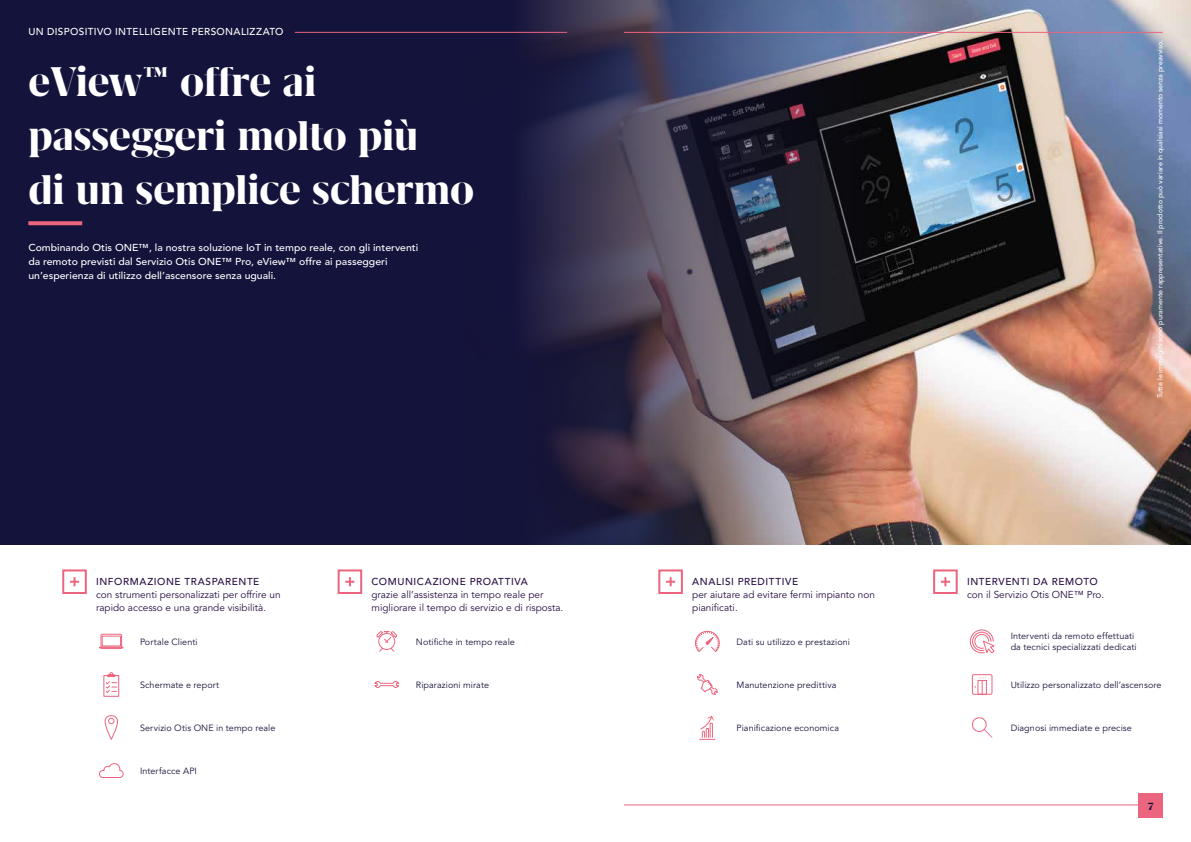
<style>
.page{position:relative;width:1191px;height:842px;background:#fff}
.page>*{position:absolute;margin:0;border:0;box-sizing:border-box;transform-origin:0 0}
.t1{font:700 48px/54px "Grifo L";color:#fff}
.t2{font:700 12px "Grifo M";color:#14133b}
.t3{font:10px/13px "Avenir LT Std";color:#280f44}
.t4{font:500 10px/14px "Avenir LT Std";color:#fff;scale:1.05 1}
.t5{font:500 10px "Avenir LT Std";letter-spacing:.055em;color:#280f44}
.t6{font:500 10px "Avenir LT Std";letter-spacing:.035em;color:#fff}
.t7{font:9px/11px "Avenir LT Std";letter-spacing:.01em;color:#14133b}
.t8{font:500 7px "Avenir LT Std";color:#fff}
</style>
<div class="page">
<div style="left:0;top:0;width:1191px;height:544px;background:#14133b"></div>
<svg style="left:969px;top:629px;width:26px;height:25px"></svg>
<div style="left:972px;top:717px;width:14px;height:15px;border:1px solid #ec657e;border-radius:50%"></div>
<svg style="left:983px;top:729px;width:9px;height:9px"></svg>
<div style="left:972px;top:674px;width:20px;height:21px;border:1px solid #ec657e"></div>
<div style="left:977px;top:680px;width:9px;height:15px;border:1px solid #ec657e"></div>
<svg style="left:974px;top:677px;width:12px;height:17px"></svg>
<svg style="left:28px;top:221px;width:55px;height:4px"></svg>
<svg style="left:99px;top:633px;width:25px;height:16px"></svg>
<div style="left:102px;top:636px;width:19px;height:10px;border:1px solid #ec657e"></div>
<div style="left:105px;top:715px;width:13px;height:25px;border:1px solid #ec657e;border-radius:6px"></div>
<svg style="left:108px;top:718px;width:6px;height:6px"></svg>
<svg style="left:376px;top:631px;width:21px;height:21px"></svg>
<svg style="left:695px;top:630px;width:25px;height:22px"></svg>
<svg style="left:697px;top:674px;width:21px;height:21px"></svg>
<svg style="left:699px;top:715px;width:16px;height:25px"></svg>
<svg style="left:374px;top:680px;width:25px;height:8px"></svg>
<svg style="left:99px;top:763px;width:25px;height:15px"></svg>
<div style="left:103px;top:675px;width:16px;height:22px;border:1px solid #ec657e"></div>
<svg style="left:105px;top:672px;width:12px;height:21px"></svg>
<img style="left:462px;top:0;width:729px;height:544px">
<svg style="left:70px;top:577px;width:9px;height:9px"></svg>
<div style="left:62px;top:569px;width:25px;height:25px;border:2px solid #ec657e"></div>
<svg style="left:345px;top:577px;width:9px;height:9px"></svg>
<div style="left:338px;top:569px;width:24px;height:25px;border:2px solid #ec657e"></div>
<svg style="left:666px;top:577px;width:9px;height:9px"></svg>
<div style="left:658px;top:569px;width:25px;height:25px;border:2px solid #ec657e"></div>
<svg style="left:941px;top:577px;width:9px;height:9px"></svg>
<div style="left:933px;top:569px;width:24px;height:25px;border:2px solid #ec657e"></div>
<hr style="left:295px;top:32px;width:272px;height:1px;background:#ec657e">
<hr style="left:624px;top:32px;width:538px;height:1px;background:#ec657e">
<hr style="left:624px;top:805px;width:538px;height:1px;background:#ec657e">
<div style="left:1138px;top:793px;width:24px;height:24px;background:#ec657e"></div>
<p class="t6" style="left:28px;top:26px;width:257px">UN DISPOSITIVO INTELLIGENTE PERSONALIZZATO</p>
<h1 class="t1" style="left:28px;top:55px;width:447px">eView™ offre ai passeggeri molto più<br>di un semplice schermo</h1>
<p class="t4" style="left:28px;top:241px;width:373px">Combinando Otis ONE™, la nostra soluzione IoT in tempo reale, con gli interventi da remoto previsti dal Servizio Otis ONE™ Pro, eView™ offre ai passeggeri un’esperienza di utilizzo dell’ascensore senza uguali.</p>
<p class="t8" style="left:1156px;top:398px;width:360px;rotate:-90deg">Tutte le immagini sono puramente rappresentative. Il prodotto può variare in qualsiasi momento senza preavviso.</p>
<p class="t5" style="left:96px;top:575px;width:165px">INFORMAZIONE TRASPARENTE</p>
<p class="t3" style="left:96px;top:588px;width:186px">con strumenti personalizzati per offrire un rapido accesso e una grande visibilità.</p>
<p class="t5" style="left:371px;top:575px;width:158px">COMUNICAZIONE PROATTIVA</p>
<p class="t3" style="left:371px;top:588px;width:193px">grazie all’assistenza in tempo reale per migliorare il tempo di servizio e di risposta.</p>
<p class="t5" style="left:692px;top:575px;width:107px">ANALISI PREDITTIVE</p>
<p class="t3" style="left:692px;top:588px;width:184px">per aiutare ad evitare fermi impianto non pianificati.</p>
<p class="t5" style="left:967px;top:575px;width:132px">INTERVENTI DA REMOTO</p>
<p class="t3" style="left:967px;top:588px;width:139px">con il Servizio Otis ONE™ Pro.</p>
<p class="t7" style="left:140px;top:636px;width:59px">Portale Clienti</p>
<p class="t7" style="left:140px;top:679px;width:81px">Schermate e report</p>
<p class="t7" style="left:140px;top:722px;width:137px">Servizio Otis ONE in tempo reale</p>
<p class="t7" style="left:416px;top:636px;width:100px">Notifiche in tempo reale</p>
<p class="t7" style="left:736px;top:636px;width:115px">Dati su utilizzo e prestazioni</p>
<p class="t7" style="left:736px;top:679px;width:101px">Manutenzione predittiva</p>
<p class="t7" style="left:736px;top:722px;width:104px">Pianificazione economica</p>
<p class="t7" style="left:416px;top:679px;width:75px">Riparazioni mirate</p>
<p class="t7" style="left:1010px;top:631px;width:127px">Interventi da remoto effettuati da tecnici specializzati dedicati</p>
<p class="t7" style="left:1010px;top:679px;width:152px">Utilizzo personalizzato dell’ascensore</p>
<p class="t7" style="left:1010px;top:722px;width:123px">Diagnosi immediate e precise</p>
<p class="t7" style="left:140px;top:766px;width:58px">Interfacce API</p>
<h2 class="t2" style="left:1147px;top:800px;width:7px">7</h2>
</div>
